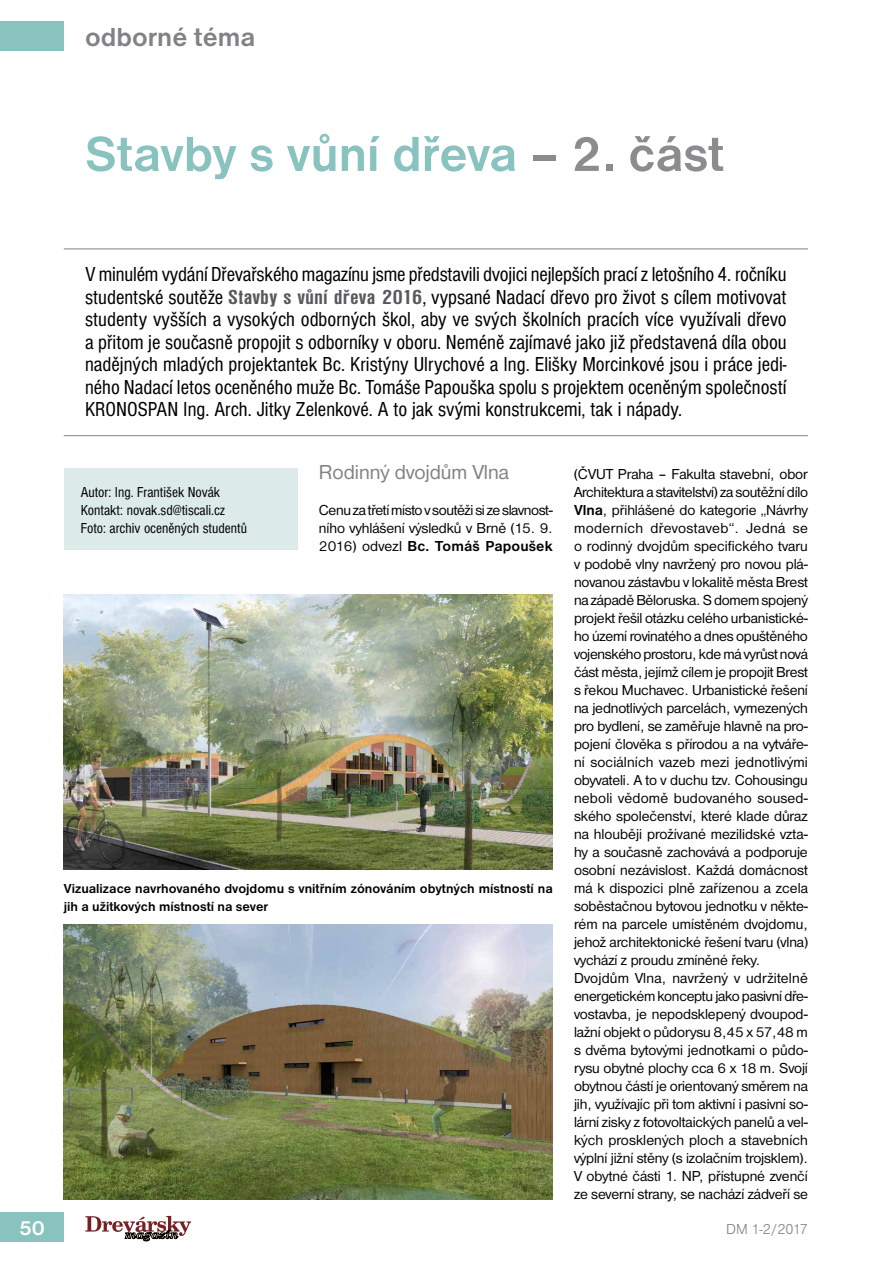
<style>
.page{position:relative;width:893px;height:1263px;background:#fff}
.page>*{position:absolute;margin:0;border:0;box-sizing:border-box;transform-origin:0 0}
.t1{font:700 51px "Nimbus San DEE";color:#89c3c0}
.t2{font:700 27px "Nimbus San DEE";color:#808285}
.t3{font:condensed 21px/22.5px "Nimbus San DEE";color:#000;text-align:justify}
.t4{font:21px "Nimbus San DEE";color:#808285}
.t5{font:700 21px "Nimbus San DEE";color:#fff}
.t6{font:15px/18px "Nimbus San DEE";letter-spacing:-.01em;color:#000;text-align:justify}
.t7{font:condensed 15px/18px "Nimbus San DEE";color:#000}
.t8{font:15px "Nimbus San DEE Ligh";letter-spacing:-.02em;color:#808285}
.t9{font:700 13.5px/18px "Nimbus San DEE";color:#000}
.s1{color:#8a8c8e}
.s2{font-weight:700;color:#58595b}
.s3{font-weight:700}
</style>
<div class="page">
<svg style="left:85px;top:1216px;width:106px;height:25px"></svg>
<div style="left:0;top:1212px;width:64px;height:30px;background:#89c3c0"></div>
<div style="left:0;top:21px;width:64px;height:30px;background:#89c3c0"></div>
<hr style="left:64px;top:249px;width:744px;height:1px;background:#808285">
<hr style="left:64px;top:435px;width:744px;height:1px;background:#808285">
<div style="left:64px;top:469px;width:234px;height:81px;background:#dcebea"></div>
<img style="left:64px;top:595px;width:489px;height:274px">
<img style="left:64px;top:924px;width:489px;height:275px">
<h2 class="t2" style="left:85px;top:22px;width:172px">odborné téma</h2>
<h1 class="t1" style="left:85px;top:125px;width:641px">Stavby s vůní dřeva <span class="s1">– 2. část</span></h1>
<p class="t3" style="left:85px;top:263px;width:703px">V minulém vydání Dřevařského magazínu jsme představili dvojici nejlepších prací z letošního 4. ročníku studentské soutěže <span class="s2">Stavby s vůní dřeva 2016</span>, vypsané Nadací dřevo pro život s cílem motivovat studenty vyšších a vysokých odborných škol, aby ve svých školních pracích více využívali dřevo a přitom je současně propojit s odborníky v oboru. Neméně zajímavé jako již představená díla obou nadějných mladých projektantek Bc. Kristýny Ulrychové a Ing. Elišky Morcinkové jsou i práce jedi&shy;ného Nadací letos oceněného muže Bc. Tomáše Papouška spolu s projektem oceněným společností KRONOSPAN Ing. Arch. Jitky Zelenkové. A to jak svými konstrukcemi, tak i nápady.</p>
<p class="t7" style="left:81px;top:483px;width:168px">Autor: Ing. František Novák<br>Kontakt: novak.sd@tiscali.cz<br>Foto: archiv oceněných studentů</p>
<h3 class="t4" style="left:319px;top:461px;width:192px">Rodinný dvojdům Vlna</h3>
<p class="t6" style="left:319px;top:501px;width:236px">Cenu za třetí místo v soutěži si ze slavnost&shy;ního vyhlášení výsledků v Brně (15. 9.<br>2016) odvezl <span class="s3">Bc. Tomáš Papoušek</span></p>
<p class="t9" style="left:64px;top:880px;width:490px">Vizualizace navrhovaného dvojdomu s vnitřním zónováním obytných místností na jih a užitkových místností na sever</p>
<p class="t6" style="left:574px;top:465px;width:236px;text-align:left">(ČVUT Praha – Fakulta stavební, obor Architektura a stavitelství) za soutěžní dílo <span class="s3">Vlna</span>, přihlášené do kategorie „Návrhy moderních dřevostaveb“. Jedná se o rodinný dvojdům specifického tvaru v podobě vlny navržený pro novou plá&shy;novanou zástavbu v lokalitě města Brest na západě Běloruska. S domem spojený projekt řešil otázku celého urbanistické&shy;ho území rovinatého a dnes opuštěného vojenského prostoru, kde má vyrůst nová část města, jejímž cílem je propojit Brest s řekou Muchavec. Urbanistické řešení na jednotlivých parcelách, vymezených pro bydlení, se zaměřuje hlavně na pro&shy;pojení člověka s přírodou a na vytváře&shy;ní sociálních vazeb mezi jednotlivými obyvateli. A to v duchu tzv. Cohousingu neboli vědomě budovaného soused&shy;ského společenství, které klade důraz na hlouběji prožívané mezilidské vzta&shy;hy a současně zachovává a podporuje osobní nezávislost. Každá domácnost má k dispozici plně zařízenou a zcela soběstačnou bytovou jednotku v někte&shy;rém na parcele umístěném dvojdomu, jehož architektonické řešení tvaru (vlna) vychází z proudu zmíněné řeky.<br>Dvojdům Vlna, navržený v udržitelně energetickém konceptu jako pasivní dře&shy;vostavba, je nepodsklepený dvoupod&shy;lažní objekt o půdorysu 8,45 x 57,48 m s dvěma bytovými jednotkami o půdo&shy;rysu obytné plochy cca 6 x 18 m. Svojí obytnou částí je orientovaný směrem na jih, využívajíc při tom aktivní i pasivní so&shy;lární zisky z fotovoltaických panelů a vel&shy;kých prosklených ploch a stavebních výplní jižní stěny (s izolačním trojsklem).<br>V obytné části 1. NP, přístupné zvenčí ze severní strany, se nachází zádveří se</p>
<h3 class="t5" style="left:19px;top:1216px;width:28px">50</h3>
<p class="t8" style="left:726px;top:1220px;width:83px">DM 1-2/2017</p>
</div>
